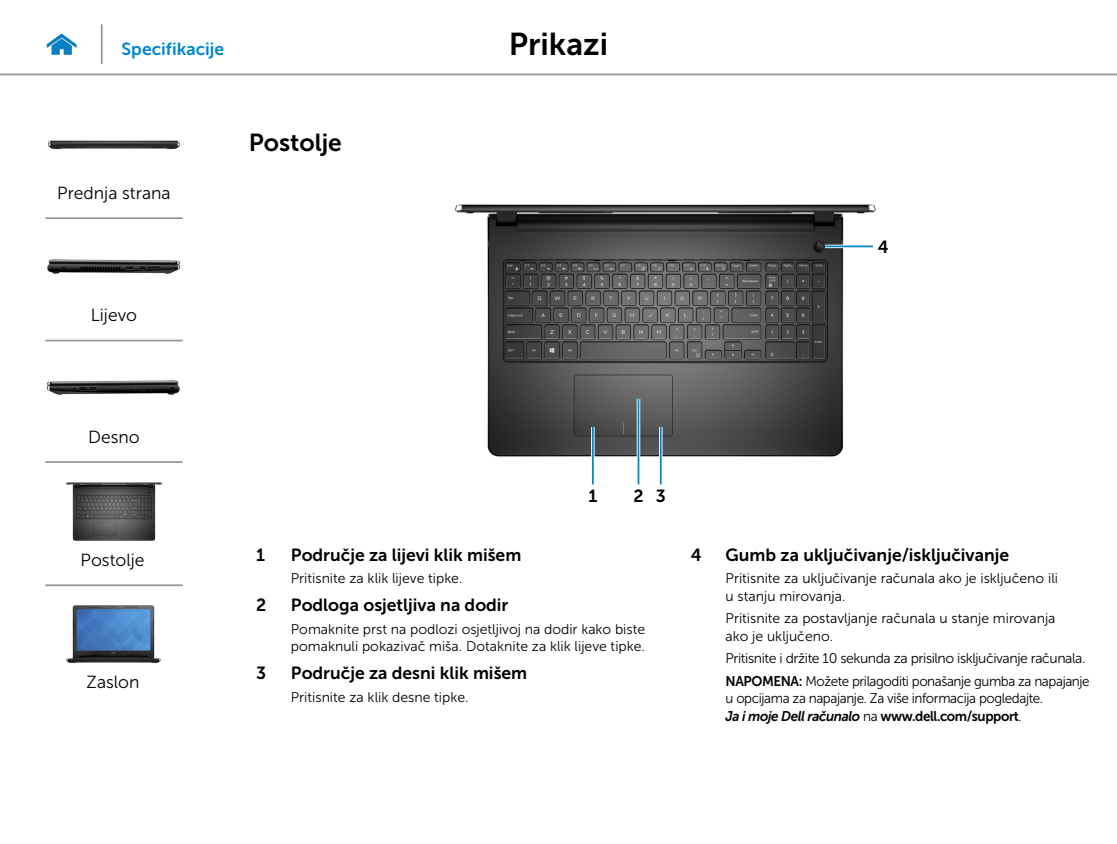
<style>
.page{position:relative;width:1117px;height:844px;background:#fff}
.page>*{position:absolute;margin:0;border:0;box-sizing:border-box;transform-origin:0 0}
.t1{font:31.5px "Museo Sans For Dell 700";color:#000}
.Head2{font:24.5px "Museo Sans For Dell 700";color:#000}
.Callout_Head{font:17.5px "Museo Sans For Dell 700";color:#000}
.t2{font:17.5px "Museo Sans For Dell 300";color:#000}
.t3{font:17.5px "Museo Sans For Dell 700";color:#0087cc}
.Callout-L{font:17.5px "Museo Sans For Dell 700";color:#000}
.Callout_description{font:14px/17.5px "Museo Sans For Dell 300";color:#000}
.Callout_description-2{font:14px/17.5px "Museo Sans For Dell 300";letter-spacing:-.03em;color:#000;scale:.96 1}
.Callout_description-3{font:14px "Museo Sans For Dell 300";letter-spacing:-.03em;color:#000}
.s1{font-family:"Museo Sans For Dell 700"}
.s2{font-family:"Museo Sans For Dell 700";font-style:italic}
</style>
<div class="page">
<hr style="left:0;top:74px;width:1116px;height:1px;background:#939598">
<img style="left:46px;top:33px;width:31px;height:22px">
<img style="left:454px;top:204px;width:422px;height:253px">
<hr style="left:591px;top:427px;width:3px;height:57px;background:#fff">
<hr style="left:592px;top:427px;width:1px;height:57px;background:#0087cc">
<svg style="left:636px;top:398px;width:4px;height:86px"></svg>
<hr style="left:637px;top:398px;width:2px;height:86px;background:#0087cc">
<hr style="left:659px;top:427px;width:3px;height:57px;background:#fff">
<hr style="left:659px;top:427px;width:2px;height:57px;background:#0087cc">
<svg style="left:824px;top:244px;width:48px;height:4px"></svg>
<hr style="left:824px;top:245px;width:48px;height:2px;background:#0087cc">
<hr style="left:101px;top:24px;width:2px;height:40px;background:#939598">
<img style="left:48px;top:140px;width:132px;height:10px">
<img style="left:47px;top:259px;width:133px;height:15px">
<img style="left:47px;top:380px;width:133px;height:15px">
<img style="left:65px;top:482px;width:98px;height:59px">
<img style="left:66px;top:605px;width:95px;height:58px">
<hr style="left:45px;top:217px;width:138px;height:2px;background:#939598">
<hr style="left:45px;top:339px;width:138px;height:2px;background:#939598">
<hr style="left:45px;top:461px;width:138px;height:2px;background:#939598">
<hr style="left:45px;top:584px;width:138px;height:2px;background:#939598">
<p class="t3" style="left:122px;top:39px;width:104px">Specifikacije</p>
<h1 class="t1" style="left:508px;top:26px;width:101px">Prikazi</h1>
<p class="t2" style="left:57px;top:183px;width:115px">Prednja strana</p>
<p class="t2" style="left:91px;top:305px;width:48px">Lijevo</p>
<p class="Head2" style="left:249px;top:128px;width:95px">Postolje</p>
<p class="Callout-L" style="left:877px;top:237px;width:12px">4</p>
<p class="t2" style="left:88px;top:428px;width:53px">Desno</p>
<p class="t2" style="left:81px;top:550px;width:65px">Postolje</p>
<p class="t2" style="left:87px;top:672px;width:54px">Zaslon</p>
<p class="Callout-L" style="left:588px;top:486px;width:10px">1</p>
<p class="Callout-L" style="left:633px;top:486px;width:12px">2</p>
<p class="Callout-L" style="left:655px;top:486px;width:12px">3</p>
<p class="Callout_Head" style="left:256px;top:544px;width:10px">1</p>
<p class="Callout_Head" style="left:291px;top:544px;width:232px">Područje za lijevi klik mišem</p>
<p class="Callout_description" style="left:291px;top:569px;width:173px">Pritisnite za klik lijeve tipke.</p>
<p class="Callout_Head" style="left:256px;top:595px;width:12px">2</p>
<p class="Callout_Head" style="left:291px;top:595px;width:219px">Podloga osjetljiva na dodir</p>
<p class="Callout_description" style="left:291px;top:620px;width:356px">Pomaknite prst na podlozi osjetljivoj na dodir kako biste pomaknuli pokazivač miša. Dotaknite za klik lijeve tipke.</p>
<p class="Callout_Head" style="left:256px;top:663px;width:12px">3</p>
<p class="Callout_Head" style="left:291px;top:663px;width:238px">Područje za desni klik mišem</p>
<p class="Callout_description" style="left:291px;top:688px;width:179px">Pritisnite za klik desne tipke.</p>
<p class="Callout_Head" style="left:690px;top:544px;width:12px">4</p>
<p class="Callout_Head" style="left:725px;top:544px;width:285px">Gumb za uključivanje/isključivanje</p>
<p class="Callout_description" style="left:725px;top:569px;width:334px">Pritisnite za uključivanje računala ako je isključeno ili u stanju mirovanja.</p>
<p class="Callout_description" style="left:725px;top:609px;width:331px">Pritisnite za postavljanje računala u stanje mirovanja ako je uključeno.</p>
<p class="Callout_description-3" style="left:725px;top:650px;width:361px">Pritisnite i držite 10 sekunda za prisilno isključivanje računala.</p>
<p class="Callout_description-2" style="left:725px;top:672px;width:380px"><span class="s1">NAPOMENA:</span> Možete prilagoditi ponašanje gumba za napajanje u opcijama za napajanje. Za više informacija pogledajte.<br><span class="s2">Ja i moje Dell računalo</span> na <span class="s1">www.dell.com/support</span>.</p>
</div>
